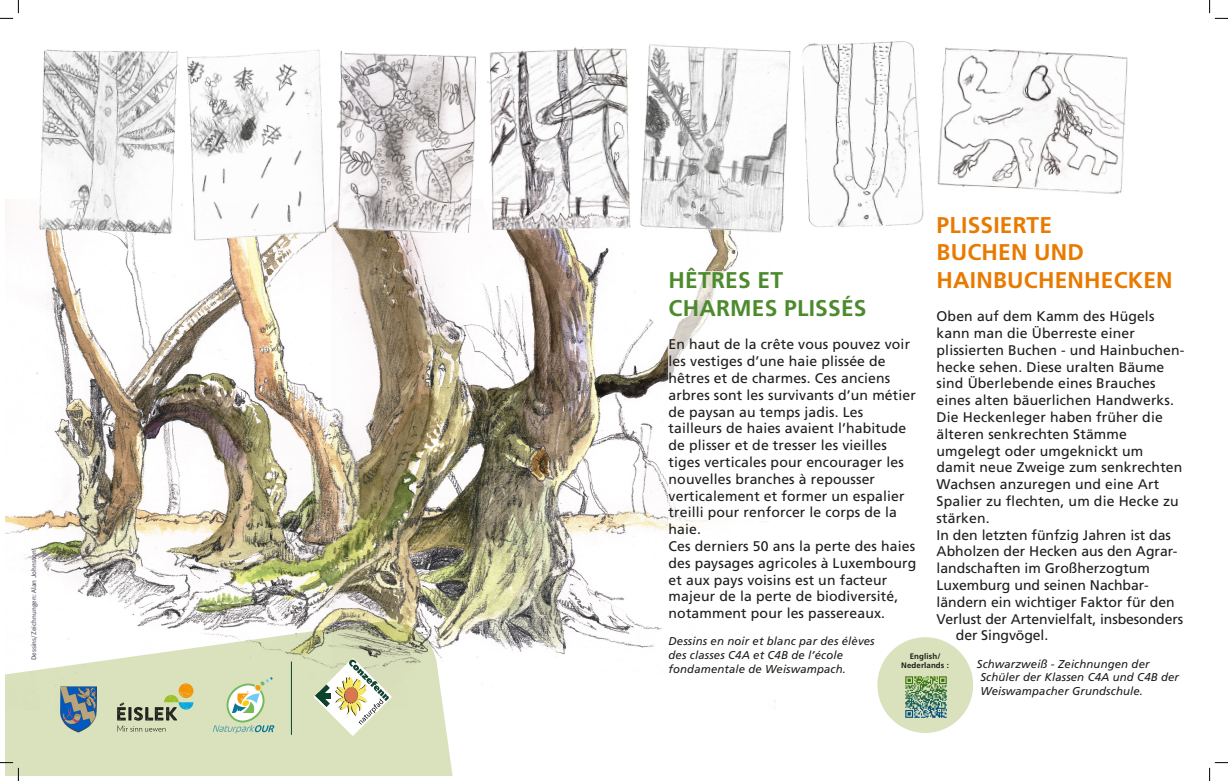
<style>
.page{position:relative;width:1228px;height:781px;background:#fff}
.page>*{position:absolute;margin:0;border:0;box-sizing:border-box;transform-origin:0 0}
.t1{font:700 22.75px/27.3px "Frutiger LT Std";letter-spacing:.01em;color:#e87a00}
.t2{font:700 22.75px/27.3px "Frutiger LT Std";letter-spacing:.01em;color:#4d8a2d}
.t3{font:14px/16.8px "Frutiger LT Std";letter-spacing:.01em;color:#1d1d1b}
.t4{font:italic 11.38px/13.7px "Frutiger LT Std";letter-spacing:.01em;color:#1d1d1b}
.t5{font:700 7.96px/9.5px "Frutiger LT Std";letter-spacing:.01em;color:#1d1d1b;text-align:center}
.t6{font:7px "Source Sans Pro";letter-spacing:.01em;color:#413e4b}
</style>
<div class="page">
<div style="left:6px;top:709px;width:447px;height:66px;background:#dae2bd"></div>
<img style="left:60px;top:709px;width:37px;height:24px">
<svg style="left:117px;top:709px;width:76px;height:23px;background:#adb497"></svg>
<svg style="left:213px;top:709px;width:61px;height:24px"></svg>
<hr style="left:291px;top:661px;width:1px;height:74px;background:#0e422d">
<img style="left:6px;top:200px;width:732px;height:509px">
<svg style="left:313px;top:658px;width:79px;height:78px"></svg>
<img style="left:29px;top:49px;width:150px;height:195px">
<img style="left:179px;top:49px;width:157px;height:197px">
<img style="left:334px;top:49px;width:146px;height:184px">
<img style="left:480px;top:47px;width:160px;height:195px">
<img style="left:637px;top:44px;width:154px;height:191px">
<img style="left:802px;top:41px;width:122px;height:187px">
<img style="left:937px;top:47px;width:191px;height:147px">
<div style="left:668px;top:271px;width:248px;height:438px;background:#fff"></div>
<div style="left:877px;top:637px;width:96px;height:96px;background:#dae2bd;border-radius:50%"></div>
<img style="left:905px;top:676px;width:42px;height:42px">
<svg style="left:0;top:0;width:19px;height:19px"></svg>
<svg style="left:0;top:762px;width:19px;height:19px"></svg>
<svg style="left:1209px;top:0;width:18px;height:19px"></svg>
<svg style="left:1209px;top:762px;width:18px;height:19px"></svg>
<p class="t6" style="left:29px;top:660px;width:111px;rotate:-90deg">Dessins/Zeichnungen: Alan Johnston</p>
<h1 class="t1" style="left:936px;top:211px;width:237px">PLISSIERTE<br>BUCHEN UND<br>HAINBUCHENHECKEN</h1>
<p class="t3" style="left:936px;top:308px;width:219px">Oben auf dem Kamm des Hügels</p>
<p class="t3" style="left:936px;top:325px;width:200px">kann man die Überreste einer</p>
<p class="t3" style="left:936px;top:342px;width:248px">plissierten Buchen - und Hainbuchen-</p>
<p class="t3" style="left:936px;top:358px;width:229px">hecke sehen. Diese uralten Bäume</p>
<p class="t3" style="left:936px;top:375px;width:220px">sind Überlebende eines Brauches</p>
<p class="t3" style="left:936px;top:392px;width:239px">eines alten bäuerlichen Handwerks.</p>
<p class="t3" style="left:936px;top:409px;width:228px">Die Heckenleger haben früher die</p>
<p class="t3" style="left:936px;top:426px;width:192px">älteren senkrechten Stämme</p>
<p class="t3" style="left:936px;top:442px;width:208px">umgelegt oder umgeknickt um</p>
<p class="t3" style="left:936px;top:459px;width:247px">damit neue Zweige zum senkrechten</p>
<p class="t3" style="left:936px;top:476px;width:224px">Wachsen anzuregen und eine Art</p>
<p class="t3" style="left:936px;top:493px;width:244px">Spalier zu flechten, um die Hecke zu</p>
<p class="t3" style="left:936px;top:510px;width:55px">stärken.</p>
<p class="t3" style="left:936px;top:526px;width:236px">In den letzten fünfzig Jahren ist das</p>
<p class="t3" style="left:936px;top:543px;width:241px">Abholzen der Hecken aus den Agrar-</p>
<p class="t3" style="left:936px;top:560px;width:215px">landschaften im Großherzogtum</p>
<p class="t3" style="left:936px;top:577px;width:213px">Luxemburg und seinen Nachbar-</p>
<p class="t3" style="left:936px;top:594px;width:240px">ländern ein wichtiger Faktor für den</p>
<p class="t3" style="left:936px;top:610px;width:248px">Verlust der Artenvielfalt, insbesonders</p>
<p class="t3" style="left:955px;top:627px;width:94px">der Singvögel.</p>
<p class="t4" style="left:980px;top:657px;width:200px;text-indent:-4px">Schwarzweiß - Zeichnungen der<br>Schüler der Klassen C4A und C4B der<br>Weiswampacher Grundschule.</p>
<h1 class="t2" style="left:668px;top:267px;width:199px">HÊTRES ET<br>CHARMES PLISSÉS</h1>
<p class="t3" style="left:668px;top:336px;width:249px">En haut de la crête vous pouvez voir les vestiges d’une haie plissée de hêtres et de charmes. Ces anciens arbres sont les survivants d’un métier de paysan au temps jadis. Les tailleurs de haies avaient l’habitude de plisser et de tresser les vieilles tiges verticales pour encourager les nouvelles branches à repousser verticalement et former un espalier treilli pour renforcer le corps de la haie.<br>Ces derniers 50 ans la perte des haies des paysages agricoles à Luxembourg et aux pays voisins est un facteur majeur de la perte de biodiversité, notamment pour les passereaux.</p>
<p class="t4" style="left:668px;top:635px;width:207px">Dessins en noir et blanc par des élèves des classes C4A et C4B de l’école fondamentale de Weiswampach.</p>
<p class="t5" style="left:901px;top:651px;width:49px">English/<br>Nederlands :</p>
</div>
